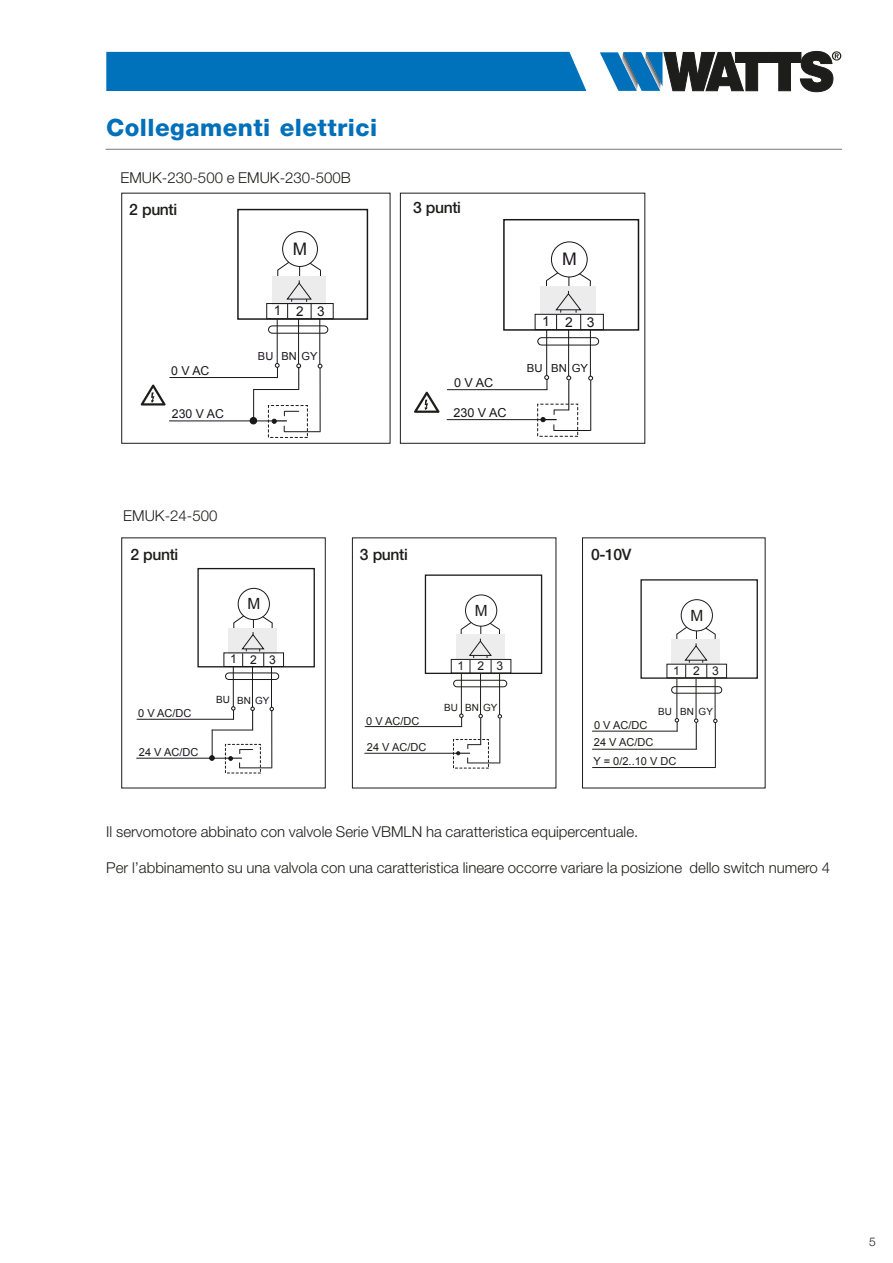
<style>
.page{position:relative;width:893px;height:1263px;background:#fff}
.page>*{position:absolute;margin:0;border:0;box-sizing:border-box;transform-origin:0 0}
.t1{font:800 24px "Helvetica Neue LT Std";letter-spacing:.02em;color:#0070ba}
.t2{font:17.4px "Arial";color:#1a171b}
.t3{font:17.25px "Arial";color:#1a171b}
.t4{font:500 15.75px "Helvetica Neue LT Std";letter-spacing:-.025em;color:#1d1d1b}
.t5{font:15.45px "Arial";color:#1d1d1b}
.t6{font:15.45px "Arial";color:#1a171b}
.t7{font:300 15px "Helvetica Neue LT Std";color:#1d1d1b}
.t8{font:13.65px "Arial";color:#1a171b}
.t9{font:13.5px "Arial";color:#1a171b}
.t10{font:12.3px "Arial";color:#1a171b}
.t11{font:12.15px "Arial";letter-spacing:1.05em;color:#1d1d1b}
.t12{font:12.15px "Arial";color:#1a171b}
.t13{font:300 12px "Helvetica Neue LT Std";color:#1d1d1b}
.t14{font:11.1px "Arial";color:#1a171b}
.t15{font:10.95px "Arial";color:#1d1d1b}
.t16{font:10.95px "Arial";color:#1a171b}
.t17{font:9.9px "Arial";color:#1d1d1b}
.t18{font:9.9px "Arial";color:#1a171b}
</style>
<div class="page">
<svg style="left:600px;top:51px;width:241px;height:41px"></svg>
<div style="left:106px;top:52px;width:480px;height:39px;background:#0072bb"></div>
<hr style="left:106px;top:149px;width:736px;height:1px;background:#797979">
<hr style="left:546px;top:330px;width:1px;height:47px;background:#1a171b">
<hr style="left:568px;top:330px;width:1px;height:48px;background:#1a171b">
<hr style="left:590px;top:330px;width:1px;height:48px;background:#1a171b">
<svg style="left:588px;top:376px;width:5px;height:5px"></svg>
<div style="left:537px;top:337px;width:62px;height:8px;border:1px solid #1a171b;border-radius:4px"></div>
<hr style="left:447px;top:389px;width:100px;height:1px;background:#1a171b">
<hr style="left:554px;top:430px;width:36px;height:1px;background:#1a171b">
<hr style="left:590px;top:381px;width:1px;height:50px;background:#1a171b">
<div style="left:537px;top:404px;width:41px;height:33px;border:1px dashed #1a171b"></div>
<svg style="left:540px;top:375px;width:31px;height:55px"></svg>
<hr style="left:447px;top:419px;width:96px;height:1px;background:#1a171b">
<div style="left:503px;top:219px;width:136px;height:112px;border:1px solid #1a171b"></div>
<div style="left:541px;top:286px;width:55px;height:29px;background:#ececed"></div>
<div style="left:551px;top:241px;width:37px;height:36px;border:1px solid #1a171b;border-radius:50%"></div>
<div style="left:535px;top:314px;width:69px;height:16px;border:1px solid #1a171b"></div>
<svg style="left:545px;top:271px;width:46px;height:59px"></svg>
<svg style="left:414px;top:392px;width:25px;height:21px"></svg>
<hr style="left:277px;top:319px;width:1px;height:46px;background:#1a171b">
<hr style="left:298px;top:319px;width:1px;height:46px;background:#1a171b">
<hr style="left:319px;top:318px;width:1px;height:48px;background:#1a171b">
<svg style="left:318px;top:364px;width:4px;height:4px"></svg>
<div style="left:268px;top:325px;width:60px;height:9px;border:1px solid #1a171b;border-radius:4px"></div>
<svg style="left:275px;top:363px;width:5px;height:14px"></svg>
<hr style="left:170px;top:377px;width:107px;height:1px;background:#1a171b">
<svg style="left:296px;top:363px;width:5px;height:26px"></svg>
<hr style="left:284px;top:431px;width:36px;height:1px;background:#1a171b">
<hr style="left:320px;top:368px;width:1px;height:64px;background:#1a171b">
<div style="left:268px;top:405px;width:40px;height:33px;border:1px dashed #1a171b"></div>
<svg style="left:272px;top:411px;width:27px;height:20px"></svg>
<hr style="left:169px;top:420px;width:105px;height:1px;background:#1a171b">
<hr style="left:254px;top:389px;width:45px;height:1px;background:#1a171b">
<hr style="left:253px;top:389px;width:1px;height:32px;background:#1a171b">
<div style="left:250px;top:418px;width:7px;height:6px;background:#1a171b;border-radius:50%"></div>
<div style="left:250px;top:417px;width:7px;height:7px;border:1px solid #1a171b;border-radius:50%"></div>
<div style="left:237px;top:209px;width:131px;height:111px;border:1px solid #1a171b"></div>
<div style="left:272px;top:276px;width:54px;height:28px;background:#ececed"></div>
<div style="left:282px;top:231px;width:36px;height:36px;border:1px solid #1a171b;border-radius:50%"></div>
<div style="left:266px;top:303px;width:68px;height:16px;border:1px solid #1a171b"></div>
<svg style="left:277px;top:260px;width:45px;height:59px"></svg>
<svg style="left:141px;top:385px;width:25px;height:20px"></svg>
<div style="left:121px;top:193px;width:269px;height:251px;border:1px solid #1d1d1b"></div>
<div style="left:400px;top:193px;width:245px;height:251px;border:1px solid #1d1d1b"></div>
<div style="left:121px;top:538px;width:205px;height:250px;border:1px solid #1d1d1b"></div>
<hr style="left:233px;top:666px;width:1px;height:42px;background:#1a171b">
<hr style="left:252px;top:666px;width:1px;height:42px;background:#1a171b">
<hr style="left:271px;top:666px;width:1px;height:43px;background:#1a171b">
<svg style="left:270px;top:707px;width:4px;height:4px"></svg>
<div style="left:225px;top:672px;width:54px;height:8px;border:1px solid #1a171b;border-radius:3px"></div>
<svg style="left:231px;top:706px;width:4px;height:13px"></svg>
<hr style="left:137px;top:719px;width:97px;height:1px;background:#1a171b">
<svg style="left:250px;top:707px;width:5px;height:23px"></svg>
<hr style="left:240px;top:767px;width:31px;height:1px;background:#1a171b">
<hr style="left:271px;top:711px;width:1px;height:57px;background:#1a171b">
<div style="left:225px;top:744px;width:36px;height:29px;border:1px dashed #1a171b"></div>
<svg style="left:228px;top:749px;width:25px;height:19px"></svg>
<hr style="left:137px;top:758px;width:93px;height:1px;background:#1a171b">
<hr style="left:212px;top:730px;width:40px;height:1px;background:#1a171b">
<svg style="left:209px;top:730px;width:6px;height:31px"></svg>
<div style="left:197px;top:568px;width:118px;height:99px;border:1px solid #1a171b"></div>
<div style="left:229px;top:628px;width:48px;height:25px;background:#ececed"></div>
<div style="left:238px;top:588px;width:32px;height:32px;border:1px solid #1a171b;border-radius:50%"></div>
<div style="left:223px;top:652px;width:61px;height:15px;border:1px solid #1a171b"></div>
<svg style="left:233px;top:614px;width:40px;height:53px"></svg>
<hr style="left:676px;top:678px;width:1px;height:42px;background:#1d1d1b">
<hr style="left:696px;top:678px;width:1px;height:42px;background:#1d1d1b">
<div style="left:640px;top:579px;width:118px;height:100px;border:1px solid #1d1d1b"></div>
<div style="left:672px;top:639px;width:48px;height:26px;background:#ededed"></div>
<div style="left:681px;top:599px;width:32px;height:32px;border:1px solid #1d1d1b;border-radius:50%"></div>
<hr style="left:715px;top:678px;width:1px;height:43px;background:#1d1d1b">
<svg style="left:713px;top:719px;width:4px;height:4px"></svg>
<div style="left:671px;top:686px;width:51px;height:8px;border:1px solid #1d1d1b;border-radius:3px"></div>
<svg style="left:675px;top:718px;width:4px;height:13px"></svg>
<hr style="left:592px;top:731px;width:85px;height:1px;background:#1d1d1b">
<hr style="left:592px;top:749px;width:104px;height:1px;background:#1d1d1b">
<svg style="left:694px;top:718px;width:4px;height:31px"></svg>
<hr style="left:592px;top:767px;width:123px;height:1px;background:#1d1d1b">
<hr style="left:715px;top:723px;width:1px;height:44px;background:#1d1d1b">
<div style="left:666px;top:664px;width:61px;height:14px;border:1px solid #1d1d1b"></div>
<svg style="left:676px;top:625px;width:40px;height:53px"></svg>
<hr style="left:461px;top:674px;width:1px;height:41px;background:#1d1d1b">
<hr style="left:480px;top:674px;width:1px;height:42px;background:#1d1d1b">
<hr style="left:499px;top:674px;width:1px;height:42px;background:#1d1d1b">
<svg style="left:498px;top:714px;width:4px;height:4px"></svg>
<div style="left:453px;top:680px;width:54px;height:7px;border:1px solid #1d1d1b;border-radius:3px"></div>
<hr style="left:365px;top:726px;width:97px;height:1px;background:#1d1d1b">
<hr style="left:468px;top:762px;width:31px;height:1px;background:#1d1d1b">
<hr style="left:499px;top:719px;width:1px;height:44px;background:#1d1d1b">
<div style="left:453px;top:739px;width:36px;height:29px;border:1px dashed #1d1d1b"></div>
<svg style="left:456px;top:714px;width:27px;height:49px"></svg>
<hr style="left:365px;top:753px;width:93px;height:1px;background:#1d1d1b">
<div style="left:425px;top:574px;width:117px;height:100px;border:1px solid #1d1d1b"></div>
<div style="left:456px;top:635px;width:48px;height:25px;background:#ededed"></div>
<div style="left:465px;top:594px;width:32px;height:33px;border:1px solid #1d1d1b;border-radius:50%"></div>
<div style="left:451px;top:659px;width:60px;height:14px;border:1px solid #1d1d1b"></div>
<svg style="left:460px;top:621px;width:40px;height:52px"></svg>
<h1 class="t1" style="left:106px;top:113px;width:273px">Collegamenti elettrici</h1>
<p class="t7" style="left:120px;top:168px;width:232px">EMUK-230-500 e EMUK-230-500B</p>
<p class="t4" style="left:129px;top:200px;width:49px">2 punti</p>
<p class="t10" style="left:171px;top:363px;width:40px">0 V AC</p>
<p class="t10" style="left:172px;top:406px;width:53px">230 V AC</p>
<p class="t3" style="left:293px;top:237px;width:16px">M</p>
<p class="t9" style="left:274px;top:302px;width:52px">123</p>
<p class="t14" style="left:258px;top:348px;width:61px">BU BN GY</p>
<p class="t7" style="left:123px;top:506px;width:96px">EMUK-24-500</p>
<p class="t4" style="left:413px;top:198px;width:49px">3 punti</p>
<p class="t10" style="left:454px;top:374px;width:41px">0 V AC</p>
<p class="t10" style="left:453px;top:404px;width:55px">230 V AC</p>
<p class="t2" style="left:562px;top:247px;width:16px">M</p>
<p class="t8" style="left:542px;top:312px;width:54px">123</p>
<p class="t14" style="left:527px;top:360px;width:63px">BU BN GY</p>
<p class="t4" style="left:130px;top:545px;width:49px">2 punti</p>
<p class="t4" style="left:360px;top:545px;width:49px">3 punti</p>
<p class="t4" style="left:591px;top:545px;width:42px">0-10V</p>
<p class="t6" style="left:247px;top:594px;width:14px">M</p>
<p class="t12" style="left:230px;top:651px;width:47px">123</p>
<p class="t5" style="left:475px;top:600px;width:14px">M</p>
<p class="t11" style="left:457px;top:658px;width:47px">123</p>
<p class="t5" style="left:690px;top:605px;width:14px">M</p>
<p class="t11" style="left:673px;top:663px;width:47px">123</p>
<p class="t16" style="left:138px;top:706px;width:55px">0 V AC/DC</p>
<p class="t16" style="left:139px;top:745px;width:61px">24 V AC/DC</p>
<p class="t18" style="left:216px;top:693px;width:55px">BU BN GY</p>
<p class="t15" style="left:366px;top:714px;width:55px">0 V AC/DC</p>
<p class="t15" style="left:367px;top:740px;width:61px">24 V AC/DC</p>
<p class="t17" style="left:444px;top:701px;width:55px">BU BN GY</p>
<p class="t17" style="left:658px;top:705px;width:37px">BU BN</p>
<p class="t17" style="left:699px;top:705px;width:16px">GY</p>
<p class="t15" style="left:594px;top:718px;width:55px">0 V AC/DC</p>
<p class="t15" style="left:594px;top:754px;width:84px">Y = 0/2..10 V DC</p>
<p class="t15" style="left:594px;top:735px;width:61px">24 V AC/DC</p>
<p class="t7" style="left:106px;top:823px;width:533px">Il servomotore abbinato con valvole Serie VBMLN ha caratteristica equipercentuale.</p>
<p class="t7" style="left:106px;top:859px;width:725px">Per l’abbinamento su una valvola con una caratteristica lineare occorre variare la posizione dello switch numero 4</p>
<p class="t13" style="left:869px;top:1234px;width:8px">5</p>
</div>
